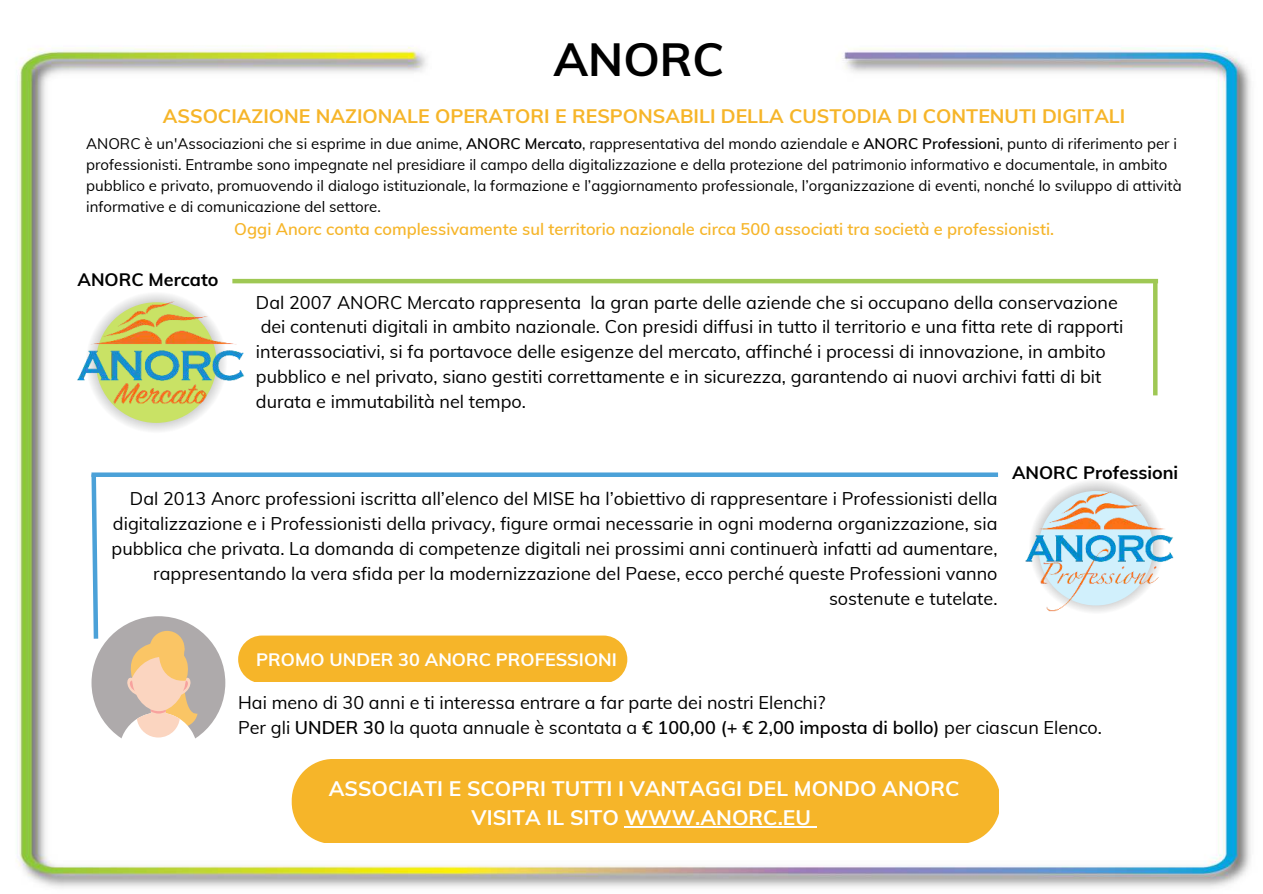
<style>
.page{position:relative;width:1263px;height:894px;background:#fff}
.page>*{position:absolute;margin:0;border:0;box-sizing:border-box;transform-origin:0 0}
.t1{font:700 46.5px "Muli";color:#000}
.t2{font:700 21px/29.2px "Muli";color:#fff;text-align:center}
.t3{font:700 19.5px "Muli";color:#f6b529}
.t4{font:18px/24.8px "Muli";color:#000}
.t5{font:700 18px "Muli";color:#000}
.t6{font:700 18px "Muli";color:#fff}
.t7{font:600 16.5px "Muli";color:#f6b529}
.t8{font:15px/21px "Muli";color:#000}
.s1{font-weight:600}
</style>
<div class="page">
<img style="left:16px;top:46px;width:1235px;height:842px">
<div style="left:473px;top:0;width:342px;height:110px;background:#fff"></div>
<img style="left:1028px;top:478px;width:135px;height:5px">
<img style="left:47px;top:246px;width:226px;height:226px">
<img style="left:1019px;top:483px;width:159px;height:130px">
<hr style="left:232px;top:279px;width:926px;height:4px;background:#9fc854">
<hr style="left:1153px;top:280px;width:4px;height:115px;background:#9fc854">
<svg style="left:89px;top:469px;width:12px;height:174px"></svg>
<div style="left:91px;top:472px;width:907px;height:5px;background:#4ba1d8"></div>
<div style="left:292px;top:758px;width:707px;height:84px;background:#f6b529"></div>
<div style="left:92px;top:616px;width:133px;height:133px;background:#aeaaab;border-radius:50%"></div>
<div style="left:150px;top:630px;width:34px;height:35px;background:#fac565;border-radius:50%"></div>
<svg style="left:119px;top:640px;width:79px;height:122px"></svg>
<hr style="left:625px;top:825px;width:186px;height:1px;background:#fff">
<div style="left:238px;top:635px;width:389px;height:46px;background:#f6b529"></div>
<h1 class="t1" style="left:553px;top:26px;width:172px">ANORC</h1>
<p class="t3" style="left:163px;top:101px;width:964px">ASSOCIAZIONE NAZIONALE OPERATORI E RESPONSABILI DELLA CUSTODIA DI CONTENUTI DIGITALI</p>
<p class="t8" style="left:86px;top:132px;width:1097px">ANORC è un'Associazioni che si esprime in due anime, <span class="s1">ANORC Mercato</span>, rappresentativa del mondo aziendale e <span class="s1">ANORC Professioni</span>, punto di riferimento per i professionisti. Entrambe sono impegnate nel presidiare il campo della digitalizzazione e della protezione del patrimonio informativo e documentale, in ambito pubblico e privato, promuovendo il dialogo istituzionale, la formazione e l’aggiornamento professionale, l’organizzazione di eventi, nonché lo sviluppo di attività informative e di comunicazione del settore.</p>
<p class="t7" style="left:234px;top:216px;width:821px">Oggi Anorc conta complessivamente sul territorio nazionale circa 500 associati tra società e professionisti.</p>
<p class="t5" style="left:78px;top:266px;width:142px">ANORC Mercato</p>
<p class="t4" style="left:256px;top:289px;width:869px">Dal 2007 ANORC Mercato rappresenta la gran parte delle aziende che si occupano della conservazione dei contenuti digitali in ambito nazionale. Con presidi diffusi in tutto il territorio e una fitta rete di rapporti interassociativi, si fa portavoce delle esigenze del mercato, affinché i processi di innovazione, in ambito pubblico e nel privato, siano gestiti correttamente e in sicurezza, garantendo ai nuovi archivi fatti di bit durata e immutabilità nel tempo.</p>
<p class="t5" style="left:1012px;top:459px;width:168px">ANORC Professioni</p>
<p class="t4" style="left:112px;top:485px;width:887px;text-align:right">Dal 2013 Anorc professioni iscritta all’elenco del MISE ha l’obiettivo di rappresentare i Professionisti della digitalizzazione e i Professionisti della privacy, figure ormai necessarie in ogni moderna organizzazione, sia pubblica che privata. La domanda di competenze digitali nei prossimi anni continuerà infatti ad aumentare, rappresentando la vera sfida per la modernizzazione del Paese, ecco perché queste Professioni vanno sostenute e tutelate.</p>
<p class="t6" style="left:256px;top:646px;width:362px">PROMO UNDER 30 ANORC PROFESSIONI</p>
<p class="t4" style="left:238px;top:689px;width:865px">Hai meno di 30 anni e ti interessa entrare a far parte dei nostri Elenchi?<br>Per gli <span class="s1">UNDER 30</span> la quota annuale è scontata a <span class="s1">€ 100,00 (+ € 2,00 imposta di bollo)</span> per ciascun Elenco.</p>
<p class="t2" style="left:329px;top:772px;width:632px">ASSOCIATI E SCOPRI TUTTI I VANTAGGI DEL MONDO ANORC<br>VISITA IL SITO WWW.ANORC.EU</p>
</div>
